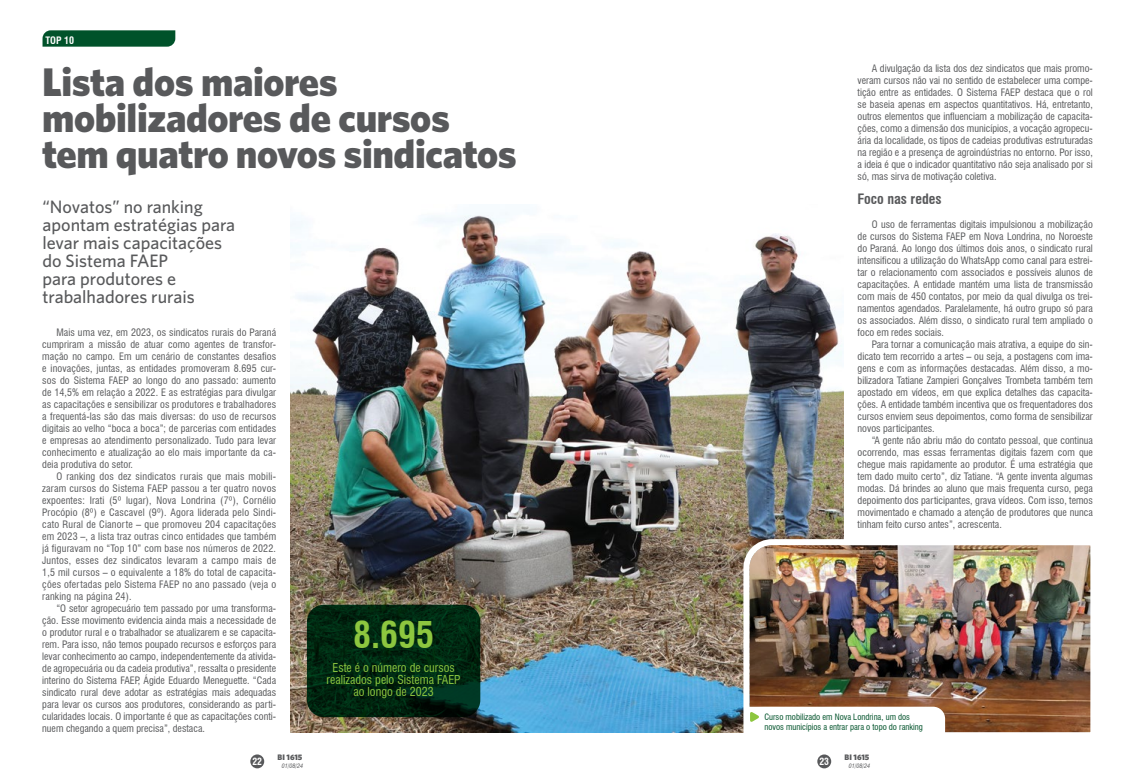
<style>
.page{position:relative;width:1134px;height:780px;background:#fff}
.page>*{position:absolute;margin:0;border:0;box-sizing:border-box;transform-origin:0 0}
.t1{font:900 40px/36px "Whitney HTF";letter-spacing:-.01em;color:#58595b}
.t2{font:700 condensed 36px "Swiss 721 BT";color:#8dc63f}
.t3{font:500 18px/18px "Whitney HTF";color:#58595b}
.t4{font:700 condensed 14px "Swiss 721 BT";color:#58595b}
.t5{font:condensed 12px/12px "Swiss 721 BT";color:#8dc63f;text-align:center}
.t6{font:condensed 10px/12px "Swiss 721 BT";color:#58595b;text-align:justify}
.t7{font:700 condensed 10px "Swiss 721 BT";color:#fff}
.t8{font:700 condensed 9.6px "Swiss 721 BT";color:#fff}
.t9{font:condensed 8.5px/10.2px "Swiss 721 BT";color:#00522a}
.t10{font:900 8px "Whitney HTF";color:#58595b}
.t11{font:italic condensed 6px "Swiss 721 BT";color:#58595b}
</style>
<div class="page">
<img style="left:291px;top:212px;width:552px;height:520px">
<svg style="left:43px;top:30px;width:132px;height:17px;background:#0d5a34"></svg>
<svg style="left:307px;top:604px;width:173px;height:113px;background:#002711"></svg>
<img style="left:740px;top:536px;width:351px;height:197px">
<svg style="left:747px;top:706px;width:198px;height:27px"></svg>
<div style="left:250px;top:754px;width:14px;height:14px;background:#58595b;border-radius:50%"></div>
<div style="left:817px;top:754px;width:14px;height:14px;background:#58595b;border-radius:50%"></div>
<p class="t7" style="left:45px;top:34px;width:30px">TOP 10</p>
<h1 class="t1" style="left:42px;top:63px;width:476px">Lista dos maiores mobilizadores de cursos tem quatro novos sindicatos</h1>
<h3 class="t3" style="left:43px;top:197px;width:194px">“Novatos” no ranking apontam estratégias para levar mais capacitações do Sistema FAEP<br>para produtores e trabalhadores rurais</h3>
<p class="t6" style="left:42px;top:326px;width:235px;text-indent:14px">Mais uma vez, em 2023, os sindicatos rurais do Paraná cumpriram a missão de atuar como agentes de transfor&shy;mação no campo. Em um cenário de constantes desafios e inovações, juntas, as entidades promoveram 8.695 cur&shy;sos do Sistema FAEP ao longo do ano passado: aumento de 14,5% em relação a 2022. E as estratégias para divulgar as capacitações e sensibilizar os produtores e trabalhadores a frequentá-las são das mais diversas: do uso de recursos digitais ao velho “boca a boca”; de parcerias com entidades e empresas ao atendimento personalizado. Tudo para levar conhecimento e atualização ao elo mais importante da ca&shy;deia produtiva do setor.</p>
<p class="t6" style="left:42px;top:470px;width:235px;text-indent:14px">O ranking dos dez sindicatos rurais que mais mobili&shy;zaram cursos do Sistema FAEP passou a ter quatro novos expoentes: Irati (5º lugar), Nova Londrina (7º), Cornélio Procópio (8º) e Cascavel (9º). Agora liderada pelo Sindi&shy;cato Rural de Cianorte – que promoveu 204 capacitações em 2023 –, a lista traz outras cinco entidades que também já figuravam no “Top 10” com base nos números de 2022.<br>Juntos, esses dez sindicatos levaram a campo mais de 1,5 mil cursos – o equivalente a 18% do total de capacita&shy;ções ofertadas pelo Sistema FAEP no ano passado (veja o ranking na página 24).</p>
<p class="t6" style="left:42px;top:602px;width:235px;text-indent:14px">“O setor agropecuário tem passado por uma transforma&shy;ção. Esse movimento evidencia ainda mais a necessidade de o produtor rural e o trabalhador se atualizarem e se capacita&shy;rem. Para isso, não temos poupado recursos e esforços para levar conhecimento ao campo, independentemente da ativida&shy;de agropecuária ou da cadeia produtiva”, ressalta o presidente interino do Sistema FAEP, Ágide Eduardo Meneguette. “Cada sindicato rural deve adotar as estratégias mais adequadas para levar os cursos aos produtores, considerando as parti&shy;cularidades locais. O importante é que as capacitações conti&shy;nuem chegando a quem precisa”, destaca.</p>
<h2 class="t2" style="left:353px;top:613px;width:82px">8.695</h2>
<p class="t5" style="left:327px;top:662px;width:136px">Este é o número de cursos realizados pelo Sistema FAEP ao longo de 2023</p>
<p class="t8" style="left:252px;top:755px;width:11px">22</p>
<p class="t10" style="left:278px;top:752px;width:26px">BI 1615</p>
<p class="t11" style="left:282px;top:762px;width:23px">01/08/24</p>
<p class="t6" style="left:857px;top:62px;width:237px;text-indent:14px">A divulgação da lista dos dez sindicatos que mais promo&shy;veram cursos não vai no sentido de estabelecer uma compe&shy;tição entre as entidades. O Sistema FAEP destaca que o rol se baseia apenas em aspectos quantitativos. Há, entretanto, outros elementos que influenciam a mobilização de capacita&shy;ções, como a dimensão dos municípios, a vocação agropecu&shy;ária da localidade, os tipos de cadeias produtivas estruturadas na região e a presença de agroindústrias no entorno. Por isso, a ideia é que o indicador quantitativo não seja analisado por si só, mas sirva de motivação coletiva.</p>
<h3 class="t4" style="left:857px;top:191px;width:86px">Foco nas redes</h3>
<p class="t6" style="left:857px;top:218px;width:237px;text-indent:14px">O uso de ferramentas digitais impulsionou a mobilização de cursos do Sistema FAEP em Nova Londrina, no Noroeste do Paraná. Ao longo dos últimos dois anos, o sindicato rural intensificou a utilização do WhatsApp como canal para estrei&shy;tar o relacionamento com associados e possíveis alunos de capacitações. A entidade mantém uma lista de transmissão com mais de 450 contatos, por meio da qual divulga os trei&shy;namentos agendados. Paralelamente, há outro grupo só para os associados. Além disso, o sindicato rural tem ampliado o foco em redes sociais.</p>
<p class="t6" style="left:857px;top:338px;width:237px;text-indent:14px">Para tornar a comunicação mais atrativa, a equipe do sin&shy;dicato tem recorrido a artes – ou seja, a postagens com ima&shy;gens e com as informações destacadas. Além disso, a mo&shy;bilizadora Tatiane Zampieri Gonçalves Trombeta também tem apostado em vídeos, em que explica detalhes das capacita&shy;ções. A entidade também incentiva que os frequentadores dos cursos enviem seus depoimentos, como forma de sensibilizar novos participantes.</p>
<p class="t6" style="left:857px;top:434px;width:237px;text-indent:14px">“A gente não abriu mão do contato pessoal, que continua ocorrendo, mas essas ferramentas digitais fazem com que chegue mais rapidamente ao produtor. É uma estratégia que tem dado muito certo”, diz Tatiane. “A gente inventa algumas modas. Dá brindes ao aluno que mais frequenta curso, pega depoimento dos participantes, grava vídeos. Com isso, temos movimentado e chamado a atenção de produtores que nunca tinham feito curso antes”, acrescenta.</p>
<p class="t9" style="left:764px;top:711px;width:160px">Curso mobilizado em Nova Londrina, um dos novos municípios a entrar para o topo do ranking</p>
<p class="t8" style="left:819px;top:755px;width:11px">23</p>
<p class="t10" style="left:844px;top:752px;width:26px">BI 1615</p>
<p class="t11" style="left:849px;top:762px;width:23px">01/08/24</p>
</div>
